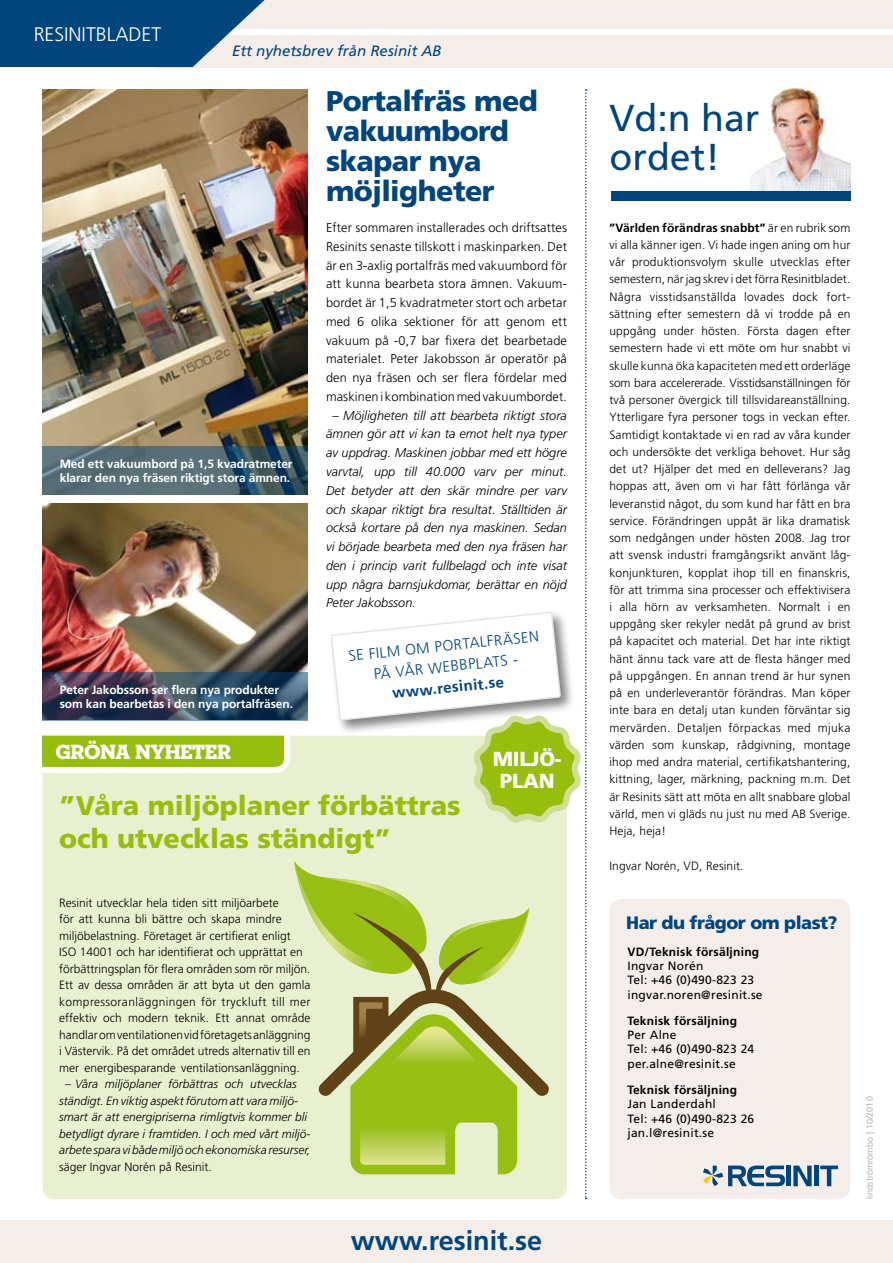
<style>
.page{position:relative;width:893px;height:1263px;background:#fff}
.page>*{position:absolute;margin:0;border:0;box-sizing:border-box;transform-origin:0 0}
.t1{font:37.5px/39px "Frutiger LT Std";color:#00457d}
.t2{font:900 28.5px/30px "Frutiger LT Std";letter-spacing:-.02em;color:#00457d}
.t3{font:900 27px/33px "Frutiger LT Std";color:#97be0d}
.t4{font:700 27px "Frutiger LT Std";color:#00457d}
.t5{font:21px "Neutraface Slab Display Titling";color:#fff}
.t6{font:900 20.25px/21.8px "Frutiger LT Std";letter-spacing:-.01em;color:#fff;text-align:center}
.t7{font:300 19.65px "Frutiger LT Std";color:#fff}
.t8{font:900 18px "Frutiger LT Std";letter-spacing:-.03em;color:#00457d}
.t9{font:300 15px/21px "Frutiger LT Std";color:#00457d;text-align:center}
.t10{font:italic 15px "Frutiger LT Std";color:#00457d}
.t11{font:700 15px "Frutiger LT Std";color:#00457d}
.t12{font:italic 300 12.75px/18.8px "Frutiger LT Std";color:#000;text-align:justify}
.t13{font:300 12.75px/18.8px "Frutiger LT Std";letter-spacing:.01em;color:#000;text-align:justify}
.t14{font:300 12px/17.2px "Frutiger LT Std";color:#000;text-align:justify}
.t15{font:italic 300 12px/16.5px "Frutiger LT Std";color:#000}
.t16{font:12px/14.4px "Frutiger LT Std";letter-spacing:.02em;color:#000}
.t17{font:700 12px/13.5px "Frutiger LT Std";letter-spacing:-.01em;color:#fff}
.t18{font:700 12px "Frutiger LT Std";letter-spacing:.02em;color:#000}
.t19{font:300 9px "Frutiger LT Std";letter-spacing:.01em;color:#9c9d9f}
.s1{font-weight:700}
</style>
<div class="page">
<img style="left:750px;top:87px;width:101px;height:108px">
<div style="left:609px;top:899px;width:241px;height:300px;background:#f4ede9;border-radius:13px"></div>
<svg style="left:703px;top:1165px;width:82px;height:21px"></svg>
<hr style="left:787px;top:1165px;width:4px;height:21px;background:#00457d">
<svg style="left:793px;top:1165px;width:19px;height:21px"></svg>
<svg style="left:820px;top:1165px;width:18px;height:21px"></svg>
<hr style="left:814px;top:1165px;width:4px;height:21px;background:#00457d">
<div style="left:0;top:1220px;width:893px;height:43px;background:#f4ede9"></div>
<div style="left:611px;top:191px;width:239px;height:10px;background:#00457d"></div>
<div style="left:157px;top:35px;width:736px;height:32px;background:#f4ede9"></div>
<div style="left:157px;top:0;width:736px;height:29px;background:#f4ede9"></div>
<svg style="left:0;top:0;width:265px;height:67px;background:#215c8c"></svg>
<img style="left:42px;top:89px;width:545px;height:1110px">
<h3 class="t7" style="left:34px;top:23px;width:129px">RESINITBLADET</h3>
<p class="t10" style="left:232px;top:43px;width:211px">Ett nyhetsbrev från Resinit AB</p>
<h2 class="t2" style="left:326px;top:86px;width:213px">Portalfräs med vakuumbord skapar nya möjligheter</h2>
<p class="t17" style="left:60px;top:457px;width:234px">Med ett vakuumbord på 1,5 kvadratmeter klarar den nya fräsen riktigt stora ämnen.</p>
<p class="t17" style="left:60px;top:683px;width:235px">Peter Jakobsson ser flera nya produkter som kan bearbetas i den nya portalfräsen.</p>
<h3 class="t5" style="left:56px;top:739px;width:177px">GRÖNA NYHETER</h3>
<p class="t13" style="left:326px;top:219px;width:242px">Efter sommaren installerades och driftsattes Resinits senaste tillskott i maskinparken. Det är en 3-axlig portalfräs med vakuumbord för att kunna bearbeta stora ämnen. Vakuum&shy;bordet är 1,5 kvadratmeter stort och arbetar med 6 olika sektioner för att genom ett vakuum på -0,7 bar fixera det bearbetade materialet. Peter Jakobsson är operatör på den nya fräsen och ser flera fördelar med maskinen i kombination med vakuumbordet.</p>
<p class="t12" style="left:326px;top:406px;width:242px;text-indent:6px">– Möjligheten till att bearbeta riktigt stora ämnen gör att vi kan ta emot helt nya typer av uppdrag. Maskinen jobbar med ett högre varvtal, upp till 40.000 varv per minut.<br>Det betyder att den skär mindre per varv och skapar riktigt bra resultat. Ställtiden är också kortare på den nya maskinen. Sedan vi började bearbeta med den nya fräsen har den i princip varit fullbelagd och inte visat upp några barnsjukdomar, berättar en nöjd Peter Jakobsson.</p>
<p class="t9" style="left:347px;top:645px;width:193px;rotate:-6deg">SE FILM OM PORTALFRÄSEN<br>PÅ VÅR WEBBPLATS -</p>
<p class="t11" style="left:391px;top:684px;width:114px;rotate:-6deg">www.resinit.se</p>
<h3 class="t6" style="left:493px;top:748px;width:70px">MILJÖ-<br>PLAN</h3>
<h3 class="t3" style="left:59px;top:789px;width:403px">”Våra miljöplaner förbättras och utvecklas ständigt”</h3>
<p class="t14" style="left:59px;top:894px;width:253px;line-height:16.5px;text-align:left">Resinit utvecklar hela tiden sitt miljöarbete<br>för att kunna bli bättre och skapa mindre miljöbelastning. Företaget är certifierat enligt ISO 14001 och har identifierat och upprättat en förbättringsplan för flera områden som rör miljön.<br>Ett av dessa områden är att byta ut den gamla kompressoranläggningen för tryckluft till mer effektiv och modern teknik. Ett annat område handlar om ventilationen vid företagets anläggning i Västervik. På det området utreds alternativ till en mer energibesparande ventilationsanläggning.</p>
<p class="t15" style="left:59px;top:1076px;width:253px;text-indent:6px">– Våra miljöplaner förbättras och utvecklas ständigt. En viktig aspekt förutom att vara miljö&shy;smart är att energipriserna rimligtvis kommer bli betydligt dyrare i framtiden. I och med vårt miljö&shy;arbete spara vi både miljö och ekonomiska resurser,</p>
<p class="t14" style="left:59px;top:1158px;width:154px">säger Ingvar Norén på Resinit.</p>
<h3 class="t4" style="left:351px;top:1225px;width:193px">www.resinit.se</h3>
<h1 class="t1" style="left:609px;top:98px;width:152px">Vd:n har ordet!</h1>
<p class="t14" style="left:609px;top:219px;width:242px"><span class="s1">”Världen förändras snabbt”</span> är en rubrik som vi alla känner igen. Vi hade ingen aning om hur vår produktionsvolym skulle utvecklas efter semestern, när jag skrev i det förra Resinitbladet.<br>Några visstidsanställda lovades dock fort&shy;sättning efter semestern då vi trodde på en uppgång under hösten. Första dagen efter semestern hade vi ett möte om hur snabbt vi skulle kunna öka kapaciteten med ett orderläge som bara accelererade. Visstidsanställningen för två personer övergick till tillsvidareanställning.<br>Ytterligare fyra personer togs in veckan efter.<br>Samtidigt kontaktade vi en rad av våra kunder och undersökte det verkliga behovet. Hur såg det ut? Hjälper det med en delleverans? Jag hoppas att, även om vi har fått förlänga vår leveranstid något, du som kund har fått en bra service. Förändringen uppåt är lika dramatisk som nedgången under hösten 2008. Jag tror att svensk industri framgångsrikt använt låg&shy;konjunkturen, kopplat ihop till en finanskris, för att trimma sina processer och effektivisera i alla hörn av verksamheten. Normalt i en uppgång sker rekyler nedåt på grund av brist på kapacitet och material. Det har inte riktigt hänt ännu tack vare att de flesta hänger med på uppgången. En annan trend är hur synen på en underleverantör förändras. Man köper inte bara en detalj utan kunden förväntar sig mervärden. Detaljen förpackas med mjuka värden som kunskap, rådgivning, montage ihop med andra material, certifikatshantering, kittning, lager, märkning, packning m.m. Det är Resinits sätt att möta en allt snabbare global värld, men vi gläds nu just nu med AB Sverige.<br>Heja, heja!</p>
<p class="t14" style="left:609px;top:857px;width:136px">Ingvar Norén, VD, Resinit.</p>
<h3 class="t8" style="left:626px;top:912px;width:213px">Har du frågor om plast?</h3>
<p class="t18" style="left:627px;top:944px;width:133px">VD/Teknisk försäljning</p>
<p class="t16" style="left:627px;top:959px;width:137px">Ingvar Norén<br>Tel: +46 (0)490-823 23 ingvar.noren@resinit.se</p>
<p class="t18" style="left:627px;top:1013px;width:111px">Teknisk försäljning</p>
<p class="t16" style="left:627px;top:1028px;width:128px">Per Alne<br>Tel: +46 (0)490-823 24 per.alne@resinit.se</p>
<p class="t18" style="left:627px;top:1082px;width:111px">Teknisk försäljning</p>
<p class="t16" style="left:627px;top:1097px;width:128px">Jan Landerdahl<br>Tel: +46 (0)490-823 26 jan.l@resinit.se</p>
<p class="t19" style="left:865px;top:1199px;width:104px;rotate:-90deg">lindströmrömbo | 10/2010</p>
</div>
